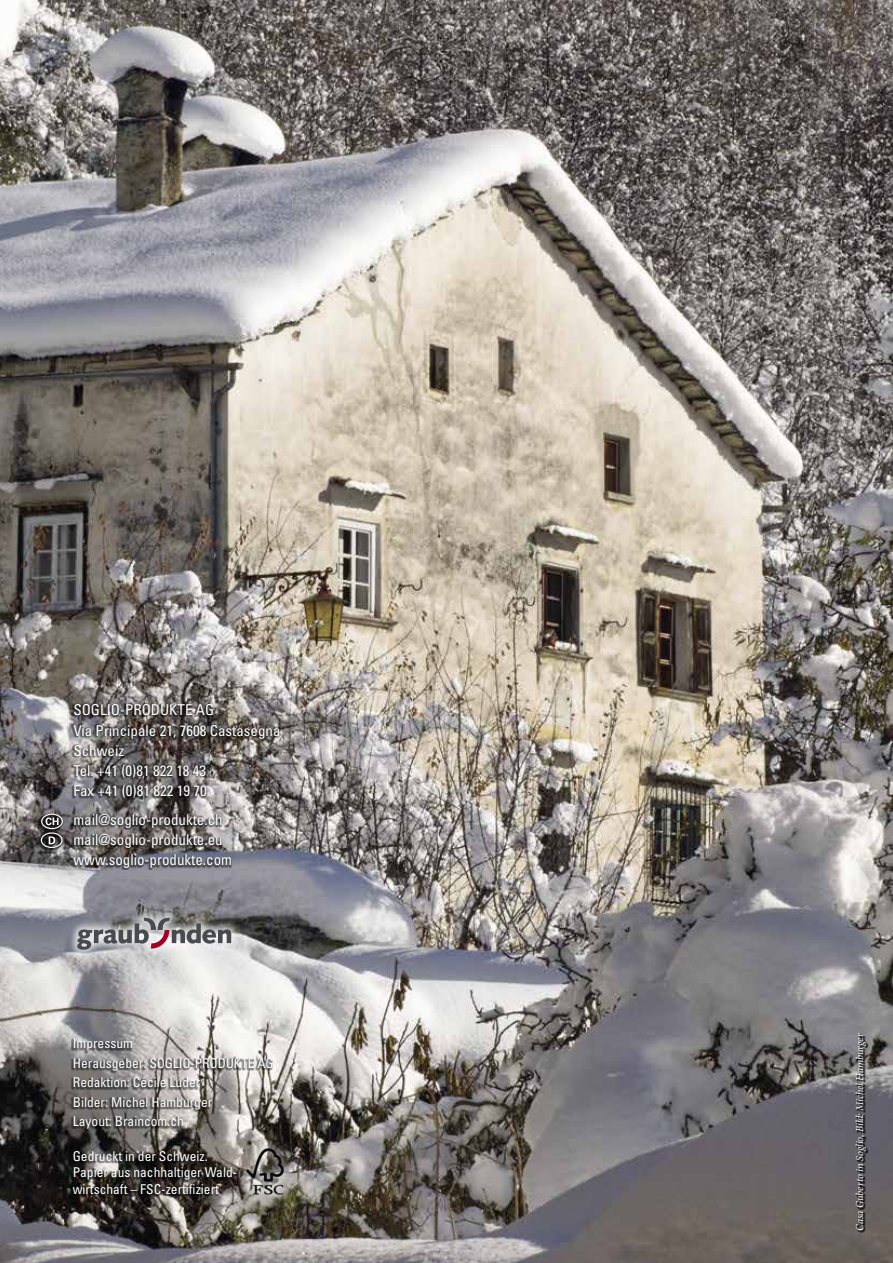
<style>
.page{position:relative;width:893px;height:1263px;background:#fff}
.page>*{position:absolute;margin:0;border:0;box-sizing:border-box;transform-origin:0 0}
.t1{font:condensed 15px/20.2px "Univers";color:#fff}
.t2{font:condensed 13.5px/19.5px "Univers";color:#fff}
.t3{font:italic 10.5px "Minion Pro";letter-spacing:-.01em;color:#fff}
</style>
<div class="page">
<img style="left:0;top:0;width:893px;height:1263px">
<div style="left:71px;top:1038px;width:201px;height:94px;background:#000;opacity:.45"></div>
<div style="left:71px;top:703px;width:210px;height:167px;background:#000;opacity:.45"></div>
<div style="left:66px;top:907px;width:177px;height:54px;background:#fff;opacity:.83"></div>
<svg style="left:77px;top:917px;width:154px;height:33px;background:#959295"></svg>
<div style="left:38px;top:813px;width:26px;height:38px;background:#000;opacity:.59"></div>
<svg style="left:46px;top:817px;width:13px;height:8px"></svg>
<div style="left:41px;top:814px;width:22px;height:15px;border:1px solid #fff;border-radius:50%"></div>
<svg style="left:49px;top:836px;width:6px;height:8px"></svg>
<div style="left:41px;top:832px;width:22px;height:16px;border:1px solid #fff;border-radius:50%"></div>
<div style="left:856px;top:1033px;width:12px;height:200px;background:#000;opacity:.75"></div>
<div style="left:70px;top:1151px;width:167px;height:46px;background:#000;opacity:.45"></div>
<div style="left:237px;top:1139px;width:56px;height:64px;background:#fff;opacity:.75"></div>
<img style="left:238px;top:1142px;width:60px;height:59px">
<p class="t1" style="left:73px;top:700px;width:209px">SOGLIO-PRODUKTE AG<br>Via Principale 21, 7608 Castasegna<br>Schweiz<br>Tel. +41 (0)81 822 18 43<br>Fax +41 (0)81 822 19 70</p>
<p class="t1" style="left:73px;top:809px;width:160px">mail@soglio-produkte.ch mail@soglio-produkte.eu www.soglio-produkte.com</p>
<p class="t2" style="left:73px;top:1034px;width:202px">Impressum<br>Herausgeber: SOGLIO-PRODUKTE AG<br>Redaktion: Cécile Luder<br>Bilder: Michel Hamburger<br>Layout: Braincom.ch</p>
<p class="t2" style="left:73px;top:1148px;width:166px;line-height:16.5px">Gedruckt in der Schweiz.<br>Papier aus nachhaltiger Wald&shy;wirtschaft – FSC-zertifiziert</p>
<p class="t3" style="left:853px;top:1231px;width:199px;rotate:-90deg">Casa Guberto in Soglio, Bild: Michel Hamburger</p>
</div>
